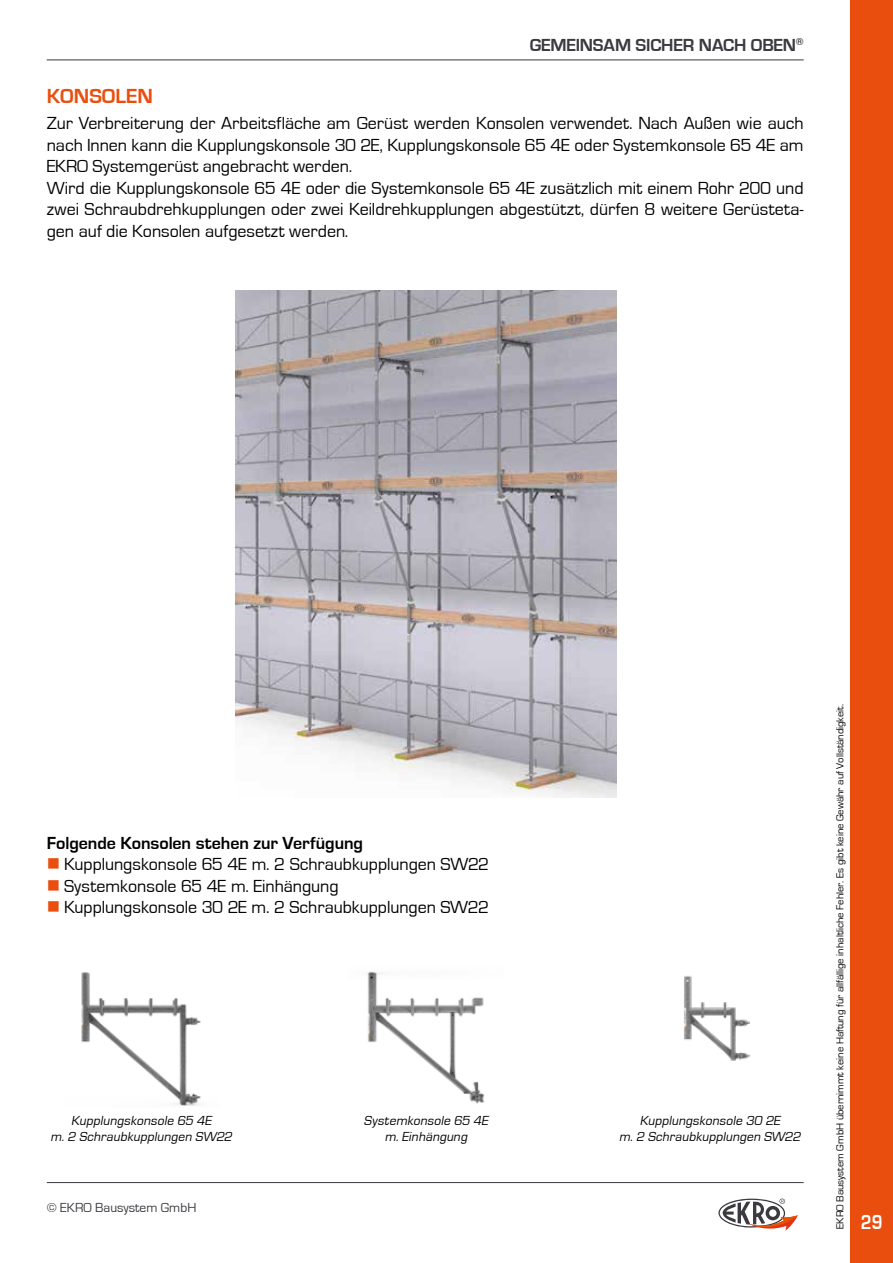
<style>
.page{position:relative;width:893px;height:1263px;background:#fff}
.page>*{position:absolute;margin:0;border:0;box-sizing:border-box;transform-origin:0 0}
.t1{font:700 21px "Eurostile";color:#e94e0f}
.t2{font:700 21px "Eurostile";color:#fff;scale:.82 1}
.t3{font:18px/21.6px "Eurostile";color:#000}
.t4{font:700 18px "Eurostile";letter-spacing:-.005em;color:#000}
.t5{font:700 18px "Eurostile";letter-spacing:-.015em;color:#3a3a40}
.t6{font:italic 13.5px/16.2px "Eurostile";color:#000;text-align:center}
.t7{font:13.5px "Eurostile";color:#3a3a40}
.t8{font:10.5px "Eurostile";color:#000}
.s1{color:#e94e0f}
</style>
<div class="page">
<div style="left:850px;top:0;width:43px;height:1263px;background:#e94e0f"></div>
<hr style="left:47px;top:60px;width:757px;height:1px;background:#3a3a40">
<svg style="left:718px;top:1198px;width:80px;height:32px"></svg>
<hr style="left:47px;top:1182px;width:757px;height:1px;background:#3a3a40">
<img style="left:81px;top:972px;width:120px;height:134px">
<img style="left:367px;top:971px;width:118px;height:133px">
<img style="left:236px;top:291px;width:381px;height:506px">
<img style="left:684px;top:976px;width:66px;height:85px">
<p class="t5" style="left:530px;top:35px;width:276px">GEMEINSAM SICHER NACH OBEN<sup>®</sup></p>
<p class="t1" style="left:47px;top:85px;width:108px">KONSOLEN</p>
<p class="t3" style="left:47px;top:113px;width:758px">Zur Verbreiterung der Arbeitsfläche am Gerüst werden Konsolen verwendet. Nach Außen wie auch nach Innen kann die Kupplungskonsole 30 2E, Kupplungskonsole 65 4E oder Systemkonsole 65 4E am EKRO Systemgerüst angebracht werden.<br>Wird die Kupplungskonsole 65 4E oder die Systemkonsole 65 4E zusätzlich mit einem Rohr 200 und zwei Schraubdrehkupplungen oder zwei Keildrehkupplungen abgestützt, dürfen 8 weitere Gerüsteta&shy;gen auf die Konsolen aufgesetzt werden.</p>
<p class="t4" style="left:47px;top:833px;width:317px">Folgende Konsolen stehen zur Verfügung</p>
<p class="t3" style="left:47px;top:854px;width:444px"><span class="s1">■</span> Kupplungskonsole 65 4E m. 2 Schraubkupplungen SW22</p>
<p class="t3" style="left:47px;top:875px;width:293px"><span class="s1">■</span> Systemkonsole 65 4E m. Einhängung</p>
<p class="t3" style="left:47px;top:897px;width:444px"><span class="s1">■</span> Kupplungskonsole 30 2E m. 2 Schraubkupplungen SW22</p>
<p class="t6" style="left:51px;top:1112px;width:186px">Kupplungskonsole 65 4E<br>m.2 Schraubkupplungen SW22</p>
<p class="t6" style="left:364px;top:1113px;width:128px">Systemkonsole 65 4E m.Einhängung</p>
<p class="t6" style="left:619px;top:1113px;width:186px">Kupplungskonsole 30 2E<br>m.2 Schraubkupplungen SW22</p>
<p class="t7" style="left:47px;top:1201px;width:151px">© EKRO Bausystem GmbH</p>
<p class="t8" style="left:834px;top:1229px;width:526px;rotate:-90deg">EKRO Bausystem GmbH übernimmt keine Haftung für allfällige inhaltliche Fehler. Es gibt keine Gewähr auf Vollständigkeit.</p>
<p class="t2" style="left:861px;top:1210px;width:28px">29</p>
</div>
